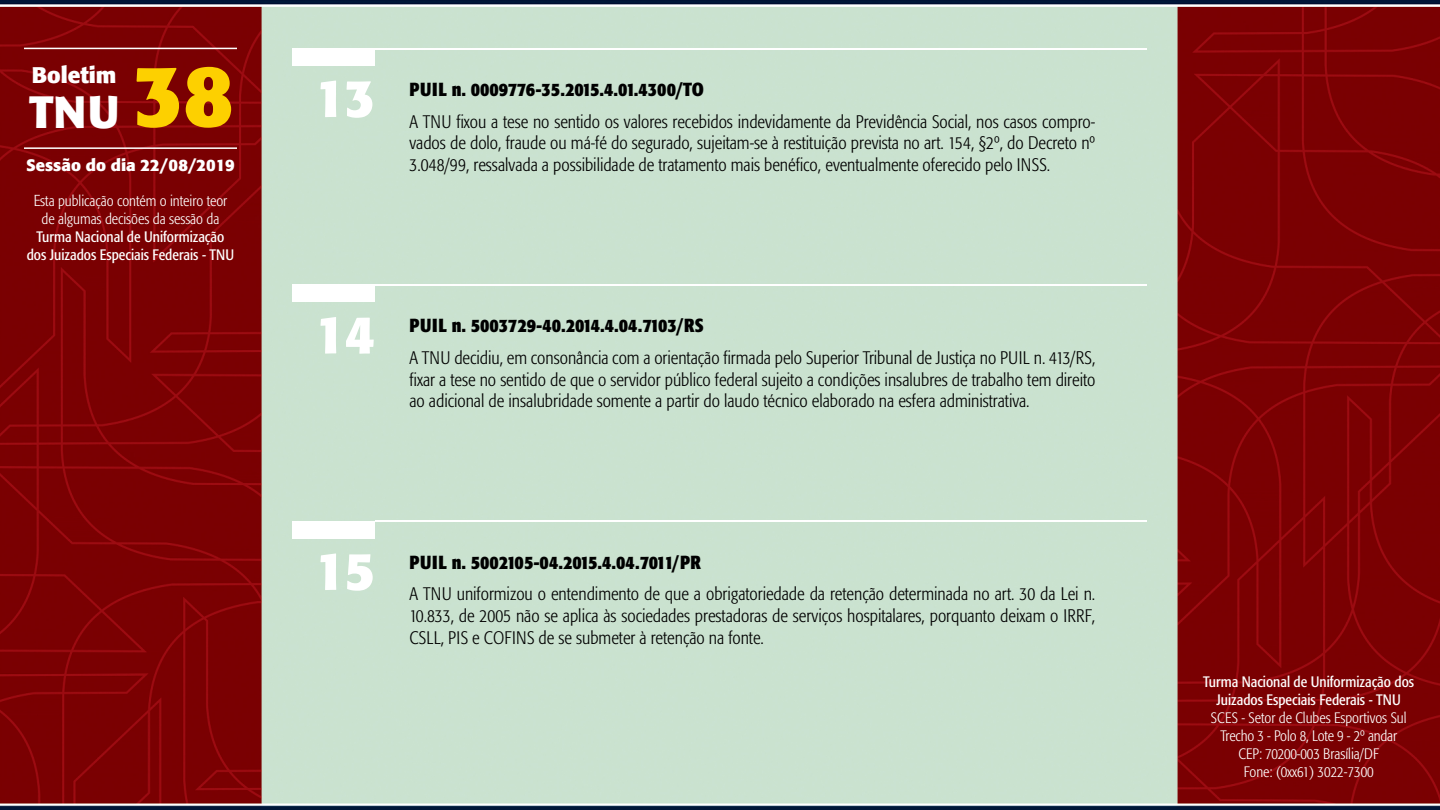
<style>
.page{position:relative;width:1440px;height:810px;background:#fff}
.page>*{position:absolute;margin:0;border:0;box-sizing:border-box;transform-origin:0 0}
.t1{font:700 52.5px "Formata";color:#fff}
.t2{font:700 45px "Formata";color:#fff}
.t3{font:700 22.5px "Formata";color:#fff}
.t4{font:700 condensed 18.75px "Formata";color:#000}
.t5{font:300 condensed 18px/21.6px "Formata";color:#000;text-align:justify}
.t6{font:700 16.5px "Formata";color:#fff}
.t7{font:300 condensed 15px/18px "Formata";color:#fff;text-align:center}
.t8{font:condensed 15px/18px "Formata";color:#fff;text-align:center}
.s1{font-size:86.25px;color:#fdd000}
.s2{font-size:15.75px}
</style>
<div class="page">
<img style="left:0;top:0;width:1440px;height:810px">
<hr style="left:24px;top:48px;width:213px;height:1px;background:#fff">
<hr style="left:24px;top:147px;width:213px;height:2px;background:#fff">
<div style="left:292px;top:48px;width:83px;height:18px;background:#fff"></div>
<div style="left:292px;top:284px;width:83px;height:18px;background:#fff"></div>
<div style="left:292px;top:521px;width:83px;height:17px;background:#fff"></div>
<hr style="left:375px;top:48px;width:772px;height:2px;background:#fff">
<hr style="left:375px;top:284px;width:772px;height:2px;background:#fff">
<hr style="left:375px;top:521px;width:772px;height:1px;background:#fff">
<p class="t3" style="left:32px;top:61px;width:86px">Boletim</p>
<h2 class="t2" style="left:29px;top:84px;width:206px">TNU <span class="s1">38</span></h2>
<p class="t6" style="left:26px;top:155px;width:210px">Sessão do dia 22/08/2019</p>
<p class="t7" style="left:34px;top:192px;width:195px"><span class="s2">E</span>sta publicação contém o inteiro teor de algumas decisões da sessão da</p>
<p class="t8" style="left:27px;top:227px;width:209px">Turma Nacional de Uniformização dos Juizados Especiais Federais - TNU</p>
<h1 class="t1" style="left:315px;top:66px;width:62px">13</h1>
<p class="t4" style="left:410px;top:77px;width:296px">PUIL n. 0009776-35.2015.4.01.4300/TO</p>
<p class="t5" style="left:410px;top:111px;width:687px">A TNU fixou a tese no sentido os valores recebidos indevidamente da Previdência Social, nos casos compro&shy;vados de dolo, fraude ou má-fé do segurado, sujeitam-se à restituição prevista no art. 154, §2º, do Decreto nº 3.048/99, ressalvada a possibilidade de tratamento mais benéfico, eventualmente oferecido pelo INSS.</p>
<h1 class="t1" style="left:315px;top:302px;width:62px">14</h1>
<p class="t4" style="left:410px;top:314px;width:296px">PUIL n. 5003729-40.2014.4.04.7103/RS</p>
<p class="t5" style="left:410px;top:347px;width:687px">A TNU decidiu, em consonância com a orientação firmada pelo Superior Tribunal de Justiça no PUIL n. 413/RS, fixar a tese no sentido de que o servidor público federal sujeito a condições insalubres de trabalho tem direito ao adicional de insalubridade somente a partir do laudo técnico elaborado na esfera administrativa.</p>
<h1 class="t1" style="left:315px;top:538px;width:62px">15</h1>
<p class="t4" style="left:410px;top:550px;width:293px">PUIL n. 5002105-04.2015.4.04.7011/PR</p>
<p class="t5" style="left:410px;top:584px;width:687px">A TNU uniformizou o entendimento de que a obrigatoriedade da retenção determinada no art. 30 da Lei n.<br>10.833, de 2005 não se aplica às sociedades prestadoras de serviços hospitalares, porquanto deixam o IRRF, CSLL, PIS e COFINS de se submeter à retenção na fonte.</p>
<p class="t8" style="left:1203px;top:672px;width:212px">Turma Nacional de Uniformização dos<br>Juizados Especiais Federais - TNU</p>
<p class="t7" style="left:1211px;top:708px;width:197px">SCES - Setor de Clubes Esportivos Sul<br>Trecho 3 - Polo 8, Lote 9 - 2º andar<br>CEP: 70200-003 Brasília/DF<br>Fone: (0xx61) 3022-7300</p>
</div>
